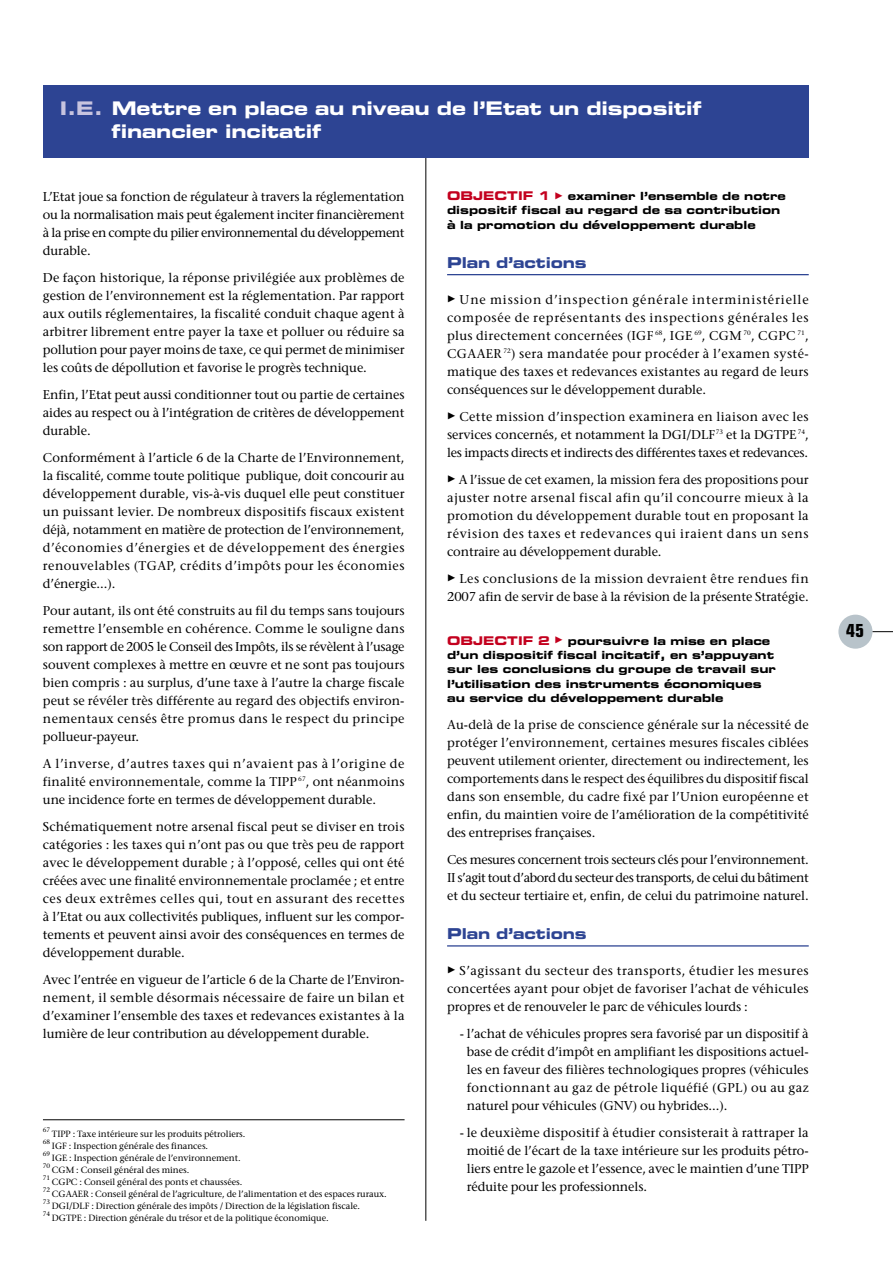
<style>
.page{position:relative;width:893px;height:1262px;background:#fff}
.page>*{position:absolute;margin:0;border:0;box-sizing:border-box;transform-origin:0 0}
.t1{font:18.75px/23.2px "Eurostile Bold Extended Two";letter-spacing:-.01em;color:#fff}
.t2{font:700 condensed 18px "Eurostile";color:#000}
.t3{font:15px "Eurostile Bold Extended Two";letter-spacing:-.01em;color:#2d4493}
.t4{font:12.75px/18px "Stone Serif";letter-spacing:-.005em;color:#000;text-align:justify}
.t5{font:11.25px/14.2px "Eurostile Bold Extended Two";color:#000}
.t6{font:9px "Stone Serif";letter-spacing:-.005em;color:#000}
.t7{font:6.3px "Stone Serif";letter-spacing:-.005em;color:#000}
.s1{color:#c7c4df}
.s2{font-size:12px;color:#c3001e}
.s3{font-family:"European Pi Four";font-size:9px;color:#c3001e}
.s4{font-family:"European Pi Four";font-size:9px}
</style>
<div class="page">
<hr style="left:425px;top:85px;width:1px;height:1135px;background:#000">
<div style="left:838px;top:614px;width:34px;height:34px;background:#b8c3ca;border-radius:50%"></div>
<svg style="left:872px;top:631px;width:20px;height:1px"></svg>
<div style="left:43px;top:85px;width:765px;height:72px;background:#2d4493"></div>
<hr style="left:447px;top:274px;width:361px;height:1px;background:#2d4493">
<hr style="left:447px;top:945px;width:361px;height:1px;background:#2d4493">
<hr style="left:43px;top:1119px;width:361px;height:1px;background:#000">
<h1 class="t1" style="left:112px;top:99px;width:591px;text-indent:-52px"><span class="s1">I.E.</span> Mettre en place au niveau de l’Etat un dispositif financier incitatif</h1>
<p class="t4" style="left:43px;top:189px;width:363px">L’Etat joue sa fonction de régulateur à travers la réglementation ou la normalisation mais peut également inciter financièrement à la prise en compte du pilier environnemental du développement durable.</p>
<p class="t4" style="left:43px;top:270px;width:363px">De façon historique, la réponse privilégiée aux problèmes de gestion de l’environnement est la réglementation. Par rapport aux outils réglementaires, la fiscalité conduit chaque agent à arbitrer librement entre payer la taxe et polluer ou réduire sa pollution pour payer moins de taxe, ce qui permet de minimiser les coûts de dépollution et favorise le progrès technique.</p>
<p class="t4" style="left:43px;top:387px;width:363px">Enfin, l’Etat peut aussi conditionner tout ou partie de certaines aides au respect ou à l’intégration de critères de développement durable.</p>
<p class="t4" style="left:43px;top:450px;width:363px">Conformément à l’article 6 de la Charte de l’Environnement, la fiscalité, comme toute politique publique, doit concourir au développement durable, vis-à-vis duquel elle peut constituer un puissant levier. De nombreux dispositifs fiscaux existent déjà, notamment en matière de protection de l’environnement, d’économies d’énergies et de développement des énergies renouvelables (TGAP, crédits d’impôts pour les économies d’énergie...).</p>
<p class="t4" style="left:43px;top:603px;width:363px">Pour autant, ils ont été construits au fil du temps sans toujours remettre l’ensemble en cohérence. Comme le souligne dans son rapport de 2005 le Conseil des Impôts, ils se révèlent à l’usage souvent complexes à mettre en œuvre et ne sont pas toujours bien compris : au surplus, d’une taxe à l’autre la charge fiscale peut se révéler très différente au regard des objectifs environ&shy;nementaux censés être promus dans le respect du principe pollueur-payeur.</p>
<p class="t4" style="left:43px;top:756px;width:363px">A l’inverse, d’autres taxes qui n’avaient pas à l’origine de finalité environnementale, comme la TIPP <sup>67</sup>, ont néanmoins une incidence forte en termes de développement durable.</p>
<p class="t4" style="left:43px;top:819px;width:363px">Schématiquement notre arsenal fiscal peut se diviser en trois catégories : les taxes qui n’ont pas ou que très peu de rapport avec le développement durable ; à l’opposé, celles qui ont été créées avec une finalité environnementale proclamée ; et entre ces deux extrêmes celles qui, tout en assurant des recettes à l’Etat ou aux collectivités publiques, influent sur les compor&shy;tements et peuvent ainsi avoir des conséquences en termes de développement durable.</p>
<p class="t4" style="left:43px;top:972px;width:363px">Avec l’entrée en vigueur de l’article 6 de la Charte de l’Environ&shy;nement, il semble désormais nécessaire de faire un bilan et d’examiner l’ensemble des taxes et redevances existantes à la lumière de leur contribution au développement durable.</p>
<p class="t7" style="left:43px;top:1127px;width:9px">67</p>
<p class="t6" style="left:52px;top:1130px;width:195px">TIPP : Taxe intérieure sur les produits pétroliers.</p>
<p class="t7" style="left:43px;top:1139px;width:9px">68</p>
<p class="t6" style="left:52px;top:1142px;width:158px">IGF : Inspection générale des finances.</p>
<p class="t7" style="left:43px;top:1151px;width:9px">69</p>
<p class="t6" style="left:52px;top:1154px;width:190px">IGE : Inspection générale de l’environnement.</p>
<p class="t7" style="left:43px;top:1163px;width:9px">70</p>
<p class="t6" style="left:52px;top:1166px;width:139px">CGM : Conseil général des mines.</p>
<p class="t7" style="left:43px;top:1175px;width:9px">71</p>
<p class="t6" style="left:52px;top:1178px;width:192px">CGPC : Conseil général des ponts et chaussées.</p>
<p class="t7" style="left:43px;top:1187px;width:9px">72</p>
<p class="t6" style="left:52px;top:1190px;width:336px">CGAAER : Conseil général de l’agriculture, de l’alimentation et des espaces ruraux.</p>
<p class="t7" style="left:43px;top:1199px;width:9px">73</p>
<p class="t6" style="left:52px;top:1202px;width:310px">DGI/DLF : Direction générale des impôts / Direction de la législation fiscale.</p>
<p class="t7" style="left:43px;top:1211px;width:9px">74</p>
<p class="t6" style="left:52px;top:1214px;width:278px">DGTPE : Direction générale du trésor et de la politique économique.</p>
<p class="t5" style="left:447px;top:190px;width:340px"><span class="s2">OBJECTIF 1</span> <span class="s3">-</span> examiner l’ensemble de notre dispositif fiscal au regard de sa contribution à la promotion du développement durable</p>
<p class="t3" style="left:447px;top:257px;width:141px">Plan d’actions</p>
<p class="t4" style="left:447px;top:291px;width:363px"><span class="s4">-</span> Une mission d’inspection générale interministérielle composée de représentants des inspections générales les plus directement concernées (IGF <sup>68</sup>, IGE <sup>69</sup>, CGM <sup>70</sup>, CGPC <sup>71</sup>, CGAAER <sup>72</sup>) sera mandatée pour procéder à l’examen systé&shy;matique des taxes et redevances existantes au regard de leurs conséquences sur le développement durable.</p>
<p class="t4" style="left:447px;top:408px;width:363px"><span class="s4">-</span> Cette mission d’inspection examinera en liaison avec les services concernés, et notamment la DGI/DLF<sup>73</sup> et la DGTPE <sup>74</sup>, les impacts directs et indirects des différentes taxes et redevances.</p>
<p class="t4" style="left:447px;top:471px;width:363px"><span class="s4">-</span> A l’issue de cet examen, la mission fera des propositions pour ajuster notre arsenal fiscal afin qu’il concourre mieux à la promotion du développement durable tout en proposant la révision des taxes et redevances qui iraient dans un sens contraire au développement durable.</p>
<p class="t4" style="left:447px;top:570px;width:363px"><span class="s4">-</span> Les conclusions de la mission devraient être rendues fin<br>2007 afin de servir de base à la révision de la présente Stratégie.</p>
<p class="t5" style="left:447px;top:635px;width:330px"><span class="s2">OBJECTIF 2</span> <span class="s3">-</span> poursuivre la mise en place d’un dispositif fiscal incitatif, en s’appuyant sur les conclusions du groupe de travail sur l’utilisation des instruments économiques au service du développement durable</p>
<p class="t4" style="left:447px;top:716px;width:363px">Au-delà de la prise de conscience générale sur la nécessité de protéger l’environnement, certaines mesures fiscales ciblées peuvent utilement orienter, directement ou indirectement, les comportements dans le respect des équilibres du dispositif fiscal dans son ensemble, du cadre fixé par l’Union européenne et enfin, du maintien voire de l’amélioration de la compétitivité des entreprises françaises.</p>
<p class="t4" style="left:447px;top:851px;width:363px">Ces mesures concernent trois secteurs clés pour l’environnement.<br>II s’agit tout d’abord du secteur des transports, de celui du bâtiment et du secteur tertiaire et, enfin, de celui du patrimoine naturel.</p>
<p class="t3" style="left:447px;top:928px;width:141px">Plan d’actions</p>
<p class="t4" style="left:447px;top:962px;width:363px"><span class="s4">-</span> S’agissant du secteur des transports, étudier les mesures concertées ayant pour objet de favoriser l’achat de véhicules propres et de renouveler le parc de véhicules lourds :</p>
<p class="t4" style="left:467px;top:1025px;width:343px;text-indent:-7px">- l’achat de véhicules propres sera favorisé par un dispositif à base de crédit d’impôt en amplifiant les dispositions actuel&shy;les en faveur des filières technologiques propres (véhicules fonctionnant au gaz de pétrole liquéfié (GPL) ou au gaz naturel pour véhicules (GNV) ou hybrides...).</p>
<p class="t4" style="left:467px;top:1124px;width:343px;text-indent:-7px">- le deuxième dispositif à étudier consisterait à rattraper la moitié de l’écart de la taxe intérieure sur les produits pétro&shy;liers entre le gazole et l’essence, avec le maintien d’une TIPP réduite pour les professionnels.</p>
<h2 class="t2" style="left:846px;top:623px;width:19px">45</h2>
</div>
